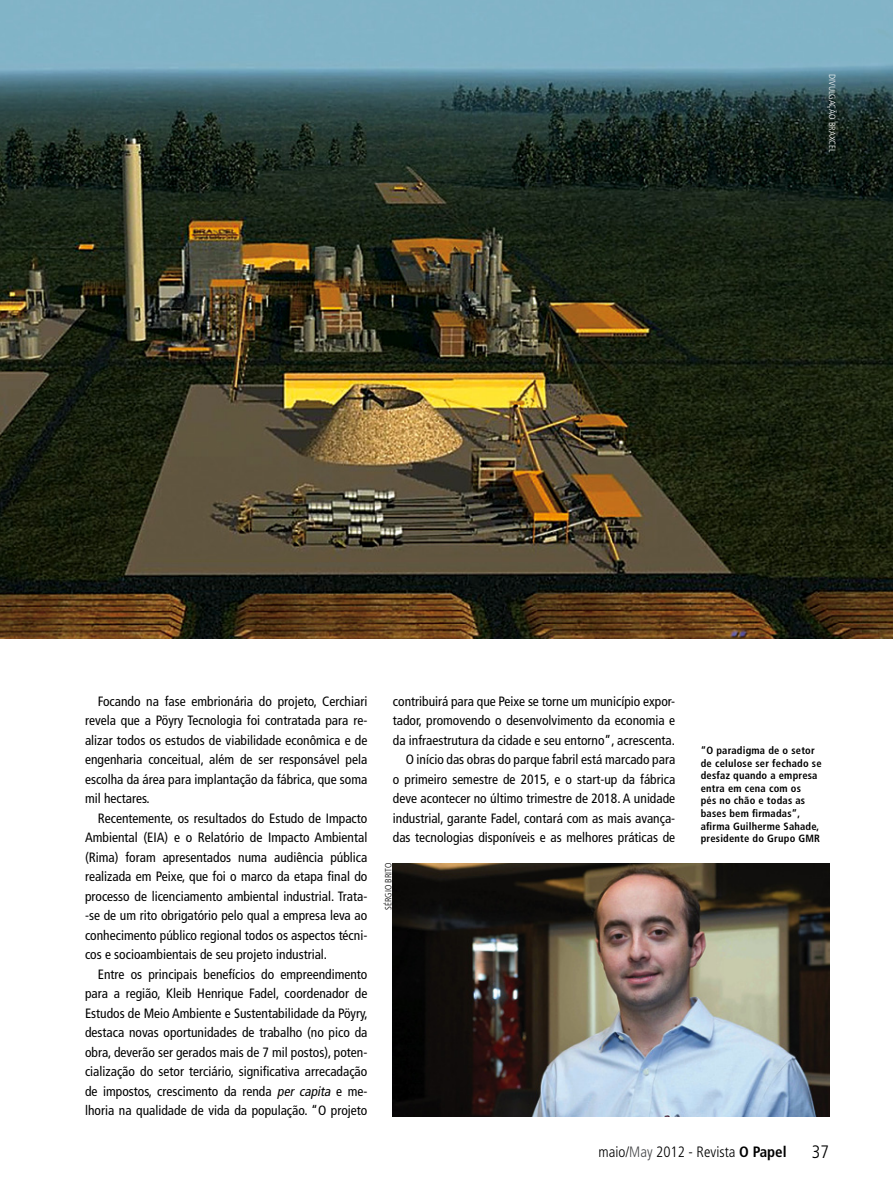
<style>
.page{position:relative;width:893px;height:1191px;background:#fff}
.page>*{position:absolute;margin:0;border:0;box-sizing:border-box;transform-origin:0 0}
.t1{font:300 condensed 18px "Frutiger LT Std";color:#000}
.t2{font:300 condensed 15px "Frutiger LT Std";color:#000}
.TEXTO{font:condensed 13.5px/19.5px "Frutiger LT Std";color:#000;text-align:justify}
.TEXTO-2{font:700 condensed 10.5px/12.6px "Frutiger LT Std";letter-spacing:.02em;color:#000}
.CREDITO{font:300 condensed 9px "Frutiger LT Std";color:#fff}
.CREDITO-2{font:300 condensed 9px "Frutiger LT Std";color:#000}
.s1{font-style:italic}
.s2{color:#464749}
.s3{font-weight:700}
</style>
<div class="page">
<img style="left:393px;top:863px;width:436px;height:253px">
<img style="left:0;top:0;width:893px;height:638px">
<p class="CREDITO" style="left:841px;top:54px;width:86px;rotate:90deg">DIVULGAÇÃO MD PAPÉIS</p>
<p class="CREDITO" style="left:837px;top:74px;width:80px;rotate:90deg">DIVULGAÇÃO BRAXCEL</p>
<p class="TEXTO" style="left:85px;top:691px;width:284px;text-indent:13px">Focando na fase embrionária do projeto, Cerchiari revela que a Pöyry Tecnologia foi contratada para re&shy;alizar todos os estudos de viabilidade econômica e de engenharia conceitual, além de ser responsável pela escolha da área para implantação da fábrica, que soma mil hectares.</p>
<p class="TEXTO" style="left:85px;top:808px;width:284px;text-indent:13px">Recentemente, os resultados do Estudo de Impacto Ambiental (EIA) e o Relatório de Impacto Ambiental (Rima) foram apresentados numa audiência pública realizada em Peixe, que foi o marco da etapa final do processo de licenciamento ambiental industrial. Trata--se de um rito obrigatório pelo qual a empresa leva ao conhecimento público regional todos os aspectos técni&shy;cos e socioambientais de seu projeto industrial.</p>
<p class="TEXTO" style="left:85px;top:964px;width:284px;text-indent:13px">Entre os principais benefícios do empreendimento para a região, Kleib Henrique Fadel, coordenador de Estudos de Meio Ambiente e Sustentabilidade da Pöyry, destaca novas oportunidades de trabalho (no pico da obra, deverão ser gerados mais de 7 mil postos), poten&shy;cialização do setor terciário, significativa arrecadação de impostos, crescimento da renda <span class="s1">per capita</span> e me&shy;lhoria na qualidade de vida da população. “O projeto</p>
<p class="TEXTO" style="left:393px;top:691px;width:284px">contribuirá para que Peixe se torne um município expor&shy;tador, promovendo o desenvolvimento da economia e da infraestrutura da cidade e seu entorno”, acrescenta.</p>
<p class="TEXTO" style="left:393px;top:749px;width:284px;text-indent:13px">O início das obras do parque fabril está marcado para o primeiro semestre de 2015, e o start-up da fábrica deve acontecer no último trimestre de 2018. A unidade industrial, garante Fadel, contará com as mais avança&shy;das tecnologias disponíveis e as melhores práticas de</p>
<p class="TEXTO-2" style="left:701px;top:744px;width:122px">“O paradigma de o setor de celulose ser fechado se desfaz quando a empresa entra em cena com os<br>pés no chão e todas as bases bem firmadas”, afirma Guilherme Sahade, presidente do Grupo GMR</p>
<p class="CREDITO-2" style="left:383px;top:910px;width:48px;rotate:-90deg">SÉRGIO BRITO</p>
<p class="t2" style="left:598px;top:1142px;width:190px">maio/<span class="s2">May</span> 2012 - Revista <span class="s3">O Papel</span></p>
<p class="t1" style="left:812px;top:1141px;width:19px">37</p>
</div>
